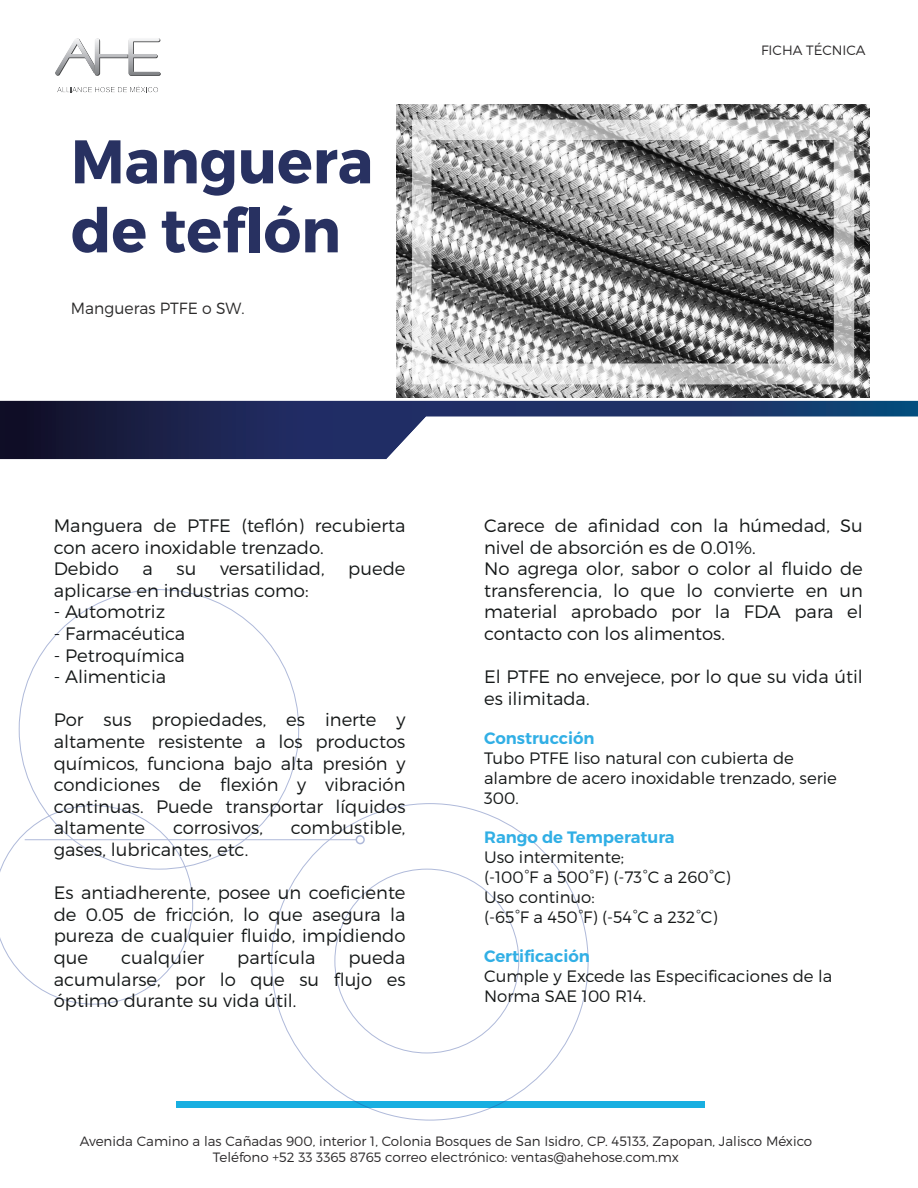
<style>
.page{position:relative;width:918px;height:1188px;background:#fff}
.page>*{position:absolute;margin:0;border:0;box-sizing:border-box;transform-origin:0 0}
.t1{font:61.35px/69px "Trueno Bd";color:#283161;scale:.96 1}
.t2{font:18px/21.6px "Trueno Lt";color:#151818}
.t3{font:16.5px/19.8px "Trueno Lt";color:#151818}
.t4{font:16.5px "Trueno S Bd";color:#31afe5}
.t5{font:16.2px "Trueno Lt";color:#2b2a2a;scale:.96 1}
.t6{font:13.5px/16.2px "Trueno Lt";color:#2b292a;text-align:center}
</style>
<div class="page">
<svg style="left:55px;top:38px;width:106px;height:38px"></svg>
<svg style="left:57px;top:86px;width:101px;height:6px"></svg>
<div style="left:176px;top:1102px;width:528px;height:6px;background:#18afe1"></div>
<svg style="left:0;top:805px;width:193px;height:199px"></svg>
<div style="left:356px;top:835px;width:9px;height:9px;border:2px solid #29459b;border-radius:50%"></div>
<hr style="left:25px;top:839px;width:331px;height:1px;background:#29459b">
<svg style="left:0;top:401px;width:918px;height:58px"></svg>
<img style="left:397px;top:104px;width:472px;height:294px">
<h1 class="t1" style="left:71px;top:131px;width:316px">Manguera de teflón</h1>
<p class="t5" style="left:71px;top:299px;width:182px">Mangueras PTFE o SW.</p>
<p class="t6" style="left:761px;top:42px;width:106px">FICHA TÉCNICA</p>
<p class="t2" style="left:54px;top:515px;width:353px">Manguera de PTFE (teflón) recubierta con acero inoxidable trenzado.<br>Debido</p>
<p class="t2" style="left:143px;top:558px;width:12px">a</p>
<p class="t2" style="left:177px;top:558px;width:21px">su</p>
<p class="t2" style="left:220px;top:558px;width:106px">versatilidad,</p>
<p class="t2" style="left:348px;top:558px;width:59px">puede</p>
<p class="t2" style="left:54px;top:580px;width:256px">aplicarse en industrias como:</p>
<p class="t2" style="left:54px;top:601px;width:113px">- Automotriz</p>
<p class="t2" style="left:54px;top:623px;width:133px">- Farmacéutica</p>
<p class="t2" style="left:54px;top:644px;width:133px">- Petroquímica</p>
<p class="t2" style="left:54px;top:666px;width:114px">- Alimenticia</p>
<p class="t2" style="left:54px;top:709px;width:353px;text-align:justify">Por sus propiedades, es inerte y altamente resistente a los productos químicos, funciona bajo alta presión y condiciones de flexión y vibración continuas. Puede transportar líquidos altamente</p>
<p class="t2" style="left:173px;top:817px;width:91px">corrosivos,</p>
<p class="t2" style="left:291px;top:817px;width:116px">combustible,</p>
<p class="t2" style="left:54px;top:839px;width:196px">gases, lubricantes, etc.</p>
<p class="t2" style="left:54px;top:882px;width:353px;text-align:justify">Es antiadherente, posee un coeficiente de 0.05 de fricción, lo que asegura la pureza de cualquier fluido, impidiendo que</p>
<p class="t2" style="left:121px;top:947px;width:85px">cualquier</p>
<p class="t2" style="left:237px;top:947px;width:80px">partícula</p>
<p class="t2" style="left:54px;top:947px;width:353px;text-align:justify;text-indent:295px">pueda acumularse, por lo que su flujo es óptimo durante su vida útil.</p>
<p class="t2" style="left:484px;top:515px;width:380px">Carece de afinidad con la húmedad, Su nivel de absorción es de 0.01%.<br>No agrega olor, sabor o color al fluido de transferencia, lo que lo convierte en un material aprobado por la FDA para el contacto con los alimentos.</p>
<p class="t2" style="left:484px;top:666px;width:380px">El PTFE no envejece, por lo que su vida útil es ilimitada.</p>
<p class="t4" style="left:484px;top:732px;width:112px">Construcción</p>
<p class="t3" style="left:484px;top:748px;width:354px">Tubo PTFE liso natural con cubierta de alambre de acero inoxidable trenzado, serie<br>300.</p>
<p class="t4" style="left:484px;top:831px;width:192px">Rango de Temperatura</p>
<p class="t3" style="left:484px;top:847px;width:248px">Uso intermitente;<br>(-100°F a 500°F) (-73°C a 260°C)<br>Uso continuo:<br>(-65°F a 450°F) (-54°C a 232°C)</p>
<p class="t4" style="left:484px;top:949px;width:107px">Certificación</p>
<p class="t3" style="left:484px;top:966px;width:350px">Cumple y Excede las Especificaciones de la<br>Norma SAE 100 R14.</p>
<p class="t6" style="left:80px;top:1133px;width:734px">Avenida Camino a las Cañadas 900, interior 1, Colonia Bosques de San Isidro, CP. 45133, Zapopan, Jalisco México<br>Teléfono +52 33 3365 8765 correo electrónico: ventas@ahehose.com.mx</p>
</div>
